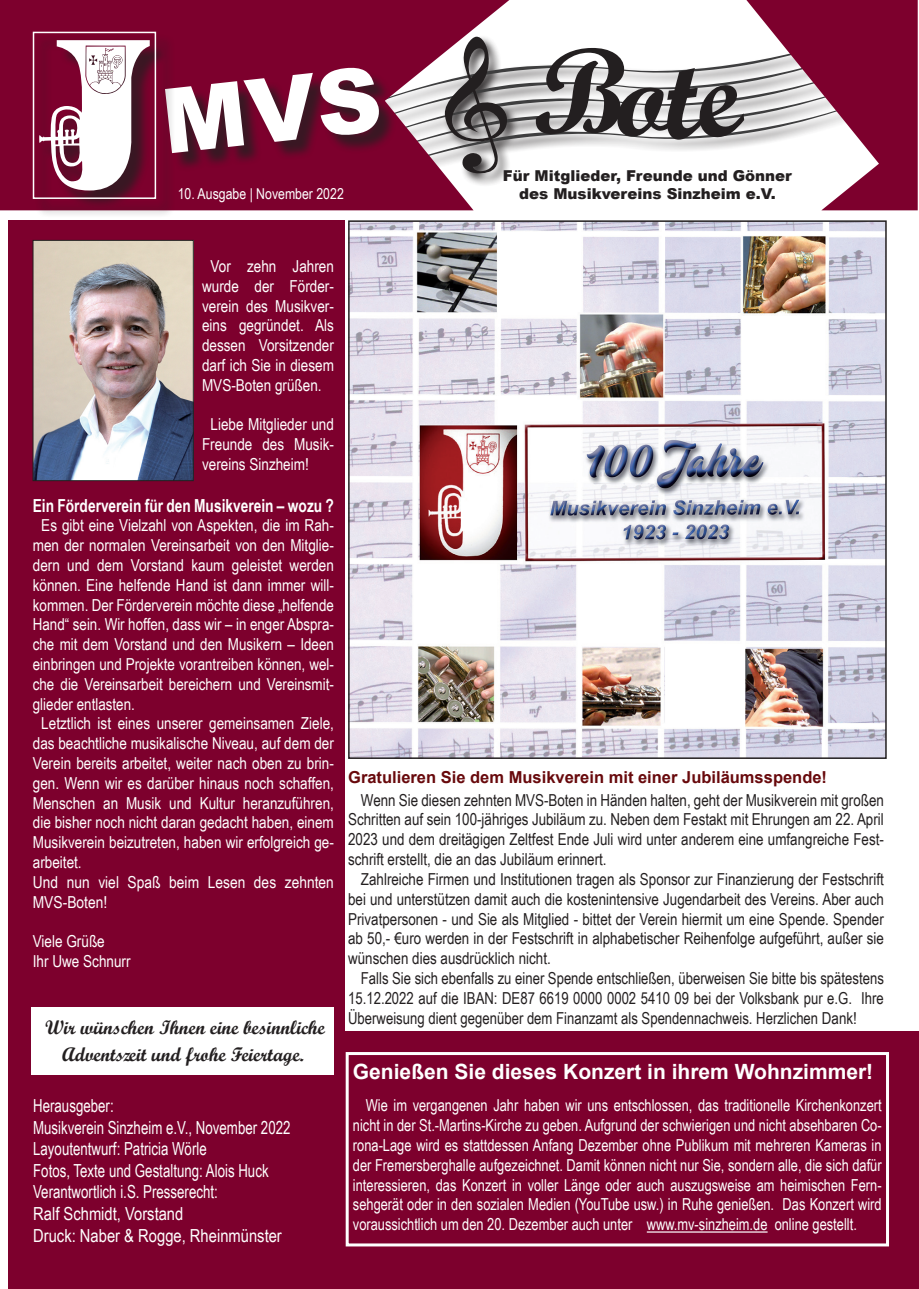
<style>
.page{position:relative;width:919px;height:1289px;background:#fff}
.page>*{position:absolute;margin:0;border:0;box-sizing:border-box;transform-origin:0 0}
.t1{font:700 21px "Arial";color:#fff}
.t2{font:19.5px/27px "Script MT Bold";color:#231f20;text-align:center}
.t3{font:18px/21.6px "Arial Narrow";color:#fff;scale:.9 1}
.t4{font:700 18px "Arial Narrow";color:#fff;scale:.93 1}
.t5{font:16.5px/19.8px "Arial Narrow";color:#fff;text-align:justify}
.t6{font:16.5px/19.8px "Arial Narrow";color:#231f20;text-align:justify}
.t7{font:16.5px/19.8px "Arial Narrow";color:#fff;text-align:justify;scale:.95 1}
.t8{font:700 16.5px "Arial";color:#68090c}
.t9{font:900 15px "Arial";color:#231f20}
.t10{font:15px "Arial Narrow";color:#fff}
</style>
<div class="page">
<div style="left:9px;top:220px;width:335px;height:1068px;background:#7d002d"></div>
<div style="left:340px;top:1031px;width:578px;height:257px;background:#7d002d"></div>
<svg style="left:0;top:0;width:917px;height:210px;fill:#7d002d"></svg>
<div style="left:35px;top:34px;width:140px;height:184px;background:#231f20;opacity:.75"></div>
<svg style="left:39px;top:40px;width:111px;height:150px"></svg>
<div style="left:33px;top:32px;width:123px;height:167px;border:2px solid #fff"></div>
<hr style="left:646px;top:1231px;width:121px;height:1px;background:#fff">
<div style="left:345px;top:1052px;width:543px;height:194px;border:3px solid #fff"></div>
<div style="left:32px;top:1007px;width:302px;height:67px;background:#fff"></div>
<img style="left:35px;top:242px;width:156px;height:237px">
<div style="left:33px;top:240px;width:160px;height:241px;border:1px solid #231f20"></div>
<img style="left:351px;top:223px;width:532px;height:533px">
<div style="left:348px;top:220px;width:538px;height:539px;border:2px solid #231f20"></div>
<svg style="left:165px;top:33px;width:700px;height:141px"></svg>
<p class="t9" style="left:503px;top:165px;width:290px">Für Mitglieder, Freunde und Gönner</p>
<p class="t10" style="left:178px;top:183px;width:167px">10. Ausgabe | November 2022</p>
<p class="t9" style="left:519px;top:183px;width:258px">des Musikvereins Sinzheim e.V.</p>
<p class="t5" style="left:202px;top:256px;width:133px;text-indent:8px">Vor zehn Jahren wurde der Förder&shy;verein des Musikver&shy;eins gegründet. Als dessen Vorsitzender darf ich Sie in diesem MVS-Boten grüßen.</p>
<p class="t5" style="left:202px;top:414px;width:133px;text-indent:8px">Liebe Mitglieder und Freunde des Musik&shy;vereins Sinzheim!</p>
<p class="t4" style="left:33px;top:491px;width:325px">Ein Förderverein für den Musikverein – wozu ?</p>
<p class="t5" style="left:41px;top:515px;width:294px">Es gibt eine Vielzahl von Aspekten, die im Rah-</p>
<p class="t5" style="left:33px;top:535px;width:302px">men der normalen Vereinsarbeit von den Mitglie-</p>
<p class="t5" style="left:33px;top:554px;width:302px">dern und dem Vorstand kaum geleistet werden</p>
<p class="t5" style="left:33px;top:574px;width:302px">können. Eine helfende Hand ist dann immer will-</p>
<p class="t5" style="left:33px;top:594px;width:302px">kommen. Der Förderverein möchte diese „helfende</p>
<p class="t5" style="left:33px;top:614px;width:302px">Hand“ sein. Wir hoffen, dass wir – in enger Abspra-</p>
<p class="t5" style="left:33px;top:634px;width:302px">che mit dem Vorstand und den Musikern – Ideen</p>
<p class="t5" style="left:33px;top:653px;width:302px">einbringen und Projekte vorantreiben können, wel-</p>
<p class="t5" style="left:33px;top:673px;width:302px">che die Vereinsarbeit bereichern und Vereinsmit-</p>
<p class="t5" style="left:33px;top:693px;width:104px">glieder entlasten.</p>
<p class="t5" style="left:41px;top:713px;width:294px">Letztlich ist eines unserer gemeinsamen Ziele,</p>
<p class="t5" style="left:33px;top:733px;width:302px">das beachtliche musikalische Niveau, auf dem der</p>
<p class="t5" style="left:33px;top:752px;width:302px">Verein bereits arbeitet, weiter nach oben zu brin-</p>
<p class="t5" style="left:33px;top:772px;width:302px">gen. Wenn wir es darüber hinaus noch schaffen,</p>
<p class="t5" style="left:33px;top:792px;width:302px">Menschen an Musik und Kultur heranzuführen,</p>
<p class="t5" style="left:33px;top:812px;width:302px">die bisher noch nicht daran gedacht haben, einem</p>
<p class="t5" style="left:33px;top:832px;width:302px">Musikverein beizutreten, haben wir erfolgreich ge-</p>
<p class="t5" style="left:33px;top:851px;width:50px">arbeitet.</p>
<p class="t5" style="left:33px;top:871px;width:302px">Und nun viel Spaß beim Lesen des zehnten</p>
<p class="t5" style="left:33px;top:891px;width:76px">MVS-Boten!</p>
<p class="t5" style="left:33px;top:931px;width:99px">Viele Grüße<br>Ihr Uwe Schnurr</p>
<p class="t2" style="left:45px;top:1013px;width:281px">Wir wünschen Ihnen eine besinnliche<br>Adventszeit und frohe Feiertage.</p>
<p class="t3" style="left:33px;top:1094px;width:287px">Herausgeber:<br>Musikverein Sinzheim e.V., November 2022<br>Layoutentwurf: Patricia Wörle<br>Fotos, Texte und Gestaltung: Alois Huck<br>Verantwortlich i.S. Presserecht:<br>Ralf Schmidt, Vorstand<br>Druck: Naber &amp; Rogge, Rheinmünster</p>
<p class="t8" style="left:348px;top:765px;width:480px">Gratulieren Sie dem Musikverein mit einer Jubiläumsspende!</p>
<p class="t6" style="left:348px;top:789px;width:537px;text-indent:13px">Wenn Sie diesen zehnten MVS-Boten in Händen halten, geht der Musikverein mit großen Schritten auf sein 100-jähriges Jubiläum zu. Neben dem Festakt mit Ehrungen am 22. April 2023 und dem dreitägigen Zeltfest Ende Juli wird unter anderem eine umfangreiche Fest&shy;schrift erstellt, die an das Jubiläum erinnert.</p>
<p class="t6" style="left:348px;top:868px;width:537px;text-indent:13px">Zahlreiche Firmen und Institutionen tragen als Sponsor zur Finanzierung der Festschrift bei und unterstützen damit auch die kostenintensive Jugendarbeit des Vereins. Aber auch Privatpersonen - und Sie als Mitglied - bittet der Verein hiermit um eine Spende. Spender ab 50,- €uro werden in der Festschrift in alphabetischer Reihenfolge aufgeführt, außer sie wünschen dies ausdrücklich nicht.</p>
<p class="t6" style="left:348px;top:967px;width:537px;text-indent:13px">Falls Sie sich ebenfalls zu einer Spende entschließen, überweisen Sie bitte bis spätestens 15.12.2022 auf die IBAN: DE87 6619 0000 0002 5410 09 bei der Volksbank pur e.G. Ihre Überweisung dient gegenüber dem Finanzamt als Spendennachweis. Herzlichen Dank!</p>
<p class="t1" style="left:353px;top:1056px;width:522px">Genießen Sie dieses Konzert in ihrem Wohnzimmer!</p>
<p class="t7" style="left:353px;top:1095px;width:558px;text-indent:13px">Wie im vergangenen Jahr haben wir uns entschlossen, das traditionelle Kirchenkonzert nicht in der St.-Martins-Kirche zu geben. Aufgrund der schwierigen und nicht absehbaren Co&shy;rona-Lage wird es stattdessen Anfang Dezember ohne Publikum mit mehreren Kameras in der Fremersberghalle aufgezeichnet. Damit können nicht nur Sie, sondern alle, die sich dafür interessieren, das Konzert in voller Länge oder auch auszugsweise am heimischen Fern&shy;sehgerät oder in den sozialen Medien (YouTube usw.) in Ruhe genießen. Das Konzert wird voraussichtlich um den 20. Dezember auch unter www.mv-sinzheim.de online gestellt.</p>
</div>
